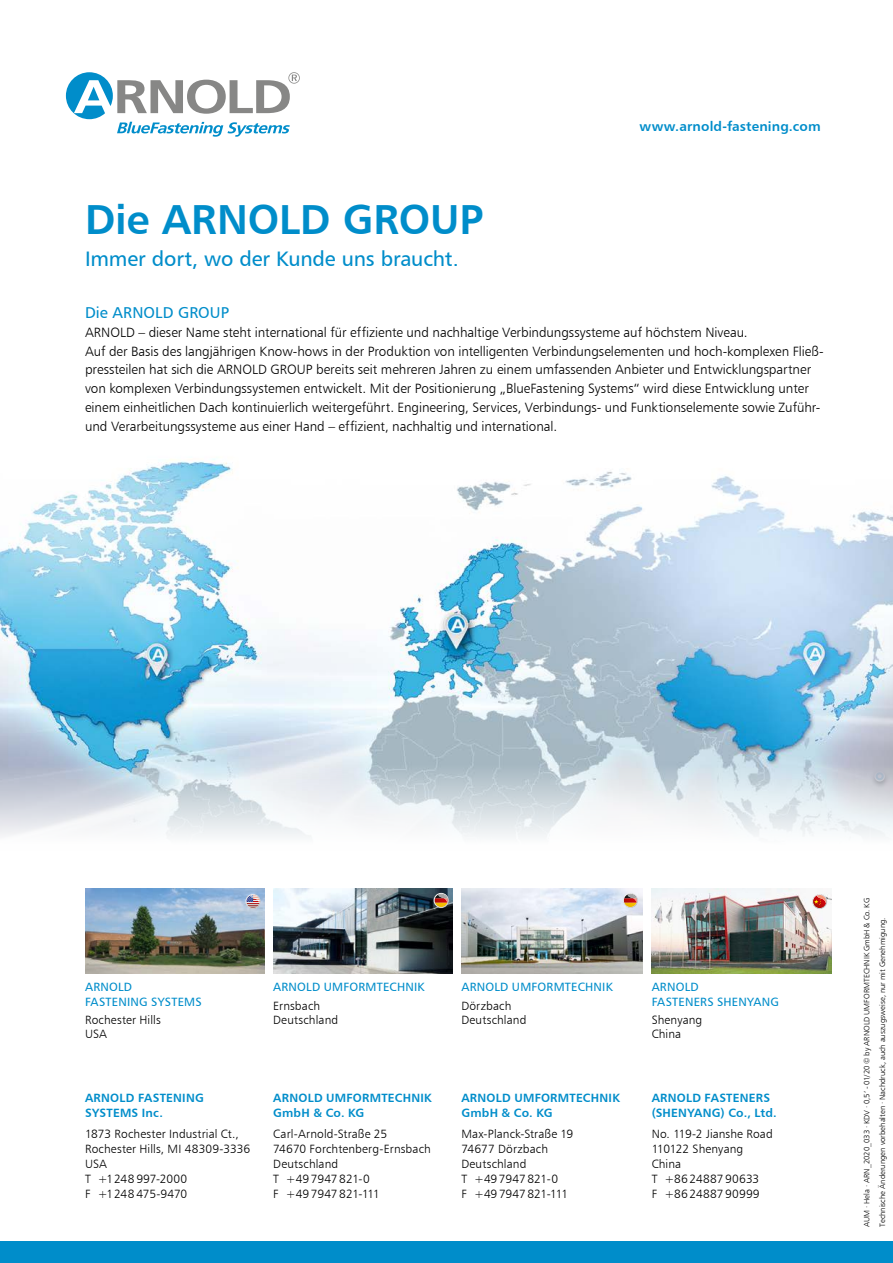
<style>
.page{position:relative;width:893px;height:1263px;background:#fff}
.page>*{position:absolute;margin:0;border:0;box-sizing:border-box;transform-origin:0 0}
.t1{font:42px "Humanist 777 BT Bold B";letter-spacing:-.005em;color:#008dca}
.t2{font:21px "Humanist 777 BT Roman B";letter-spacing:-.01em;color:#008dca}
.t3{font:15.75px "Humanist 777 BT Roman B";letter-spacing:.005em;color:#008dca}
.t4{font:13.5px/18.8px "Humanist 777 BT Light B";letter-spacing:-.005em;color:#000}
.t5{font:13.5px "Humanist 777 BT Bold B";letter-spacing:.01em;color:#008dca}
.t6{font:12px/15px "Humanist 777 BT Light B";letter-spacing:.01em;color:#000}
.t7{font:12px/15px "Humanist 777 BT Bold B";letter-spacing:.02em;color:#008dca}
.t8{font:12px/14.2px "Humanist 777 BT Roman B";letter-spacing:.02em;color:#008dca}
.t9{font:7.8px "Humanist 777 BT Light B";color:#000}
</style>
<div class="page">
<div style="left:0;top:1242px;width:893px;height:21px;background:#008dca"></div>
<img style="left:0;top:459px;width:893px;height:378px">
<svg style="left:66px;top:72px;width:234px;height:64px"></svg>
<img style="left:273px;top:889px;width:180px;height:85px">
<div style="left:434px;top:893px;width:14px;height:14px;background:#999fa5;border-radius:7px"></div>
<svg style="left:434px;top:894px;width:14px;height:13px"></svg>
<div style="left:434px;top:893px;width:15px;height:15px;border:1px solid #fff;border-radius:50%"></div>
<img style="left:461px;top:889px;width:181px;height:85px">
<div style="left:623px;top:893px;width:14px;height:14px;background:#eaecf1;border-radius:7px"></div>
<svg style="left:623px;top:894px;width:14px;height:13px"></svg>
<div style="left:623px;top:893px;width:15px;height:15px;border:1px solid #fff;border-radius:50%"></div>
<img style="left:652px;top:889px;width:179px;height:85px">
<img style="left:813px;top:894px;width:14px;height:14px;border-radius:7px">
<svg style="left:814px;top:895px;width:13px;height:10px"></svg>
<div style="left:812px;top:894px;width:15px;height:15px;border:1px solid #fff;border-radius:50%"></div>
<img style="left:85px;top:889px;width:180px;height:85px">
<svg style="left:246px;top:894px;width:14px;height:14px"></svg>
<div style="left:246px;top:894px;width:14px;height:15px;border:1px solid #fff;border-radius:50%"></div>
<p class="t5" style="left:639px;top:118px;width:183px">www.arnold-fastening.com</p>
<h1 class="t1" style="left:85px;top:192px;width:400px">Die ARNOLD GROUP</h1>
<h2 class="t2" style="left:85px;top:246px;width:375px">Immer dort, wo der Kunde uns braucht.</h2>
<p class="t3" style="left:85px;top:303px;width:146px">Die ARNOLD GROUP</p>
<p class="t4" style="left:85px;top:323px;width:740px">ARNOLD – dieser Name steht international für effiziente und nachhaltige Verbindungssysteme auf höchstem Niveau.<br>Auf der Basis des langjährigen Know-hows in der Produktion von intelligenten Verbindungselementen und hoch-komplexen Fließ&shy;pressteilen hat sich die ARNOLD GROUP bereits seit mehreren Jahren zu einem umfassenden Anbieter und Entwicklungspartner von komplexen Verbindungssystemen entwickelt. Mit der Positionierung „BlueFastening Systems“ wird diese Entwicklung unter einem einheitlichen Dach kontinuierlich weitergeführt. Engineering, Services, Verbindungs- und Funktionselemente sowie Zuführ&shy;und Verarbeitungssysteme aus einer Hand – effizient, nachhaltig und international.</p>
<p class="t8" style="left:85px;top:980px;width:118px">ARNOLD<br>FASTENING SYSTEMS</p>
<p class="t6" style="left:85px;top:1013px;width:77px;line-height:14.2px">Rochester Hills<br>USA</p>
<p class="t7" style="left:85px;top:1090px;width:120px">ARNOLD FASTENING<br>SYSTEMS Inc.</p>
<p class="t6" style="left:85px;top:1126px;width:167px">1873 Rochester Industrial Ct.,<br>Rochester Hills, MI 48309-3336<br>USA<br>T +1248 997-2000<br>F +1248 475-9470</p>
<p class="t8" style="left:273px;top:980px;width:153px">ARNOLD UMFORMTECHNIK</p>
<p class="t6" style="left:273px;top:998px;width:67px;line-height:14.2px">Ernsbach<br>Deutschland</p>
<p class="t7" style="left:273px;top:1090px;width:160px">ARNOLD UMFORMTECHNIK<br>GmbH &amp; Co. KG</p>
<p class="t6" style="left:273px;top:1126px;width:159px">Carl-Arnold-Straße 25<br>74670 Forchtenberg-Ernsbach<br>Deutschland<br>T +497947821-0<br>F +497947821-111</p>
<p class="t8" style="left:461px;top:980px;width:153px">ARNOLD UMFORMTECHNIK</p>
<p class="t6" style="left:461px;top:998px;width:67px;line-height:14.2px">Dörzbach<br>Deutschland</p>
<p class="t7" style="left:461px;top:1090px;width:160px">ARNOLD UMFORMTECHNIK<br>GmbH &amp; Co. KG</p>
<p class="t6" style="left:461px;top:1126px;width:113px">Max-Planck-Straße 19<br>74677 Dörzbach<br>Deutschland<br>T +497947821-0<br>F +497947821-111</p>
<p class="t8" style="left:652px;top:980px;width:129px">ARNOLD<br>FASTENERS SHENYANG</p>
<p class="t6" style="left:652px;top:1013px;width:52px;line-height:14.2px">Shenyang<br>China</p>
<p class="t7" style="left:652px;top:1090px;width:126px">ARNOLD FASTENERS (SHENYANG) Co., Ltd.</p>
<p class="t6" style="left:652px;top:1126px;width:123px">No. 119-2 Jianshe Road<br>110122 Shenyang<br>China<br>T +86 2488790633<br>F +86 2488790999</p>
<p class="t9" style="left:862px;top:1227px;width:330px;rotate:-90deg">AUM · Hela · ARN_2020_033 · KDV · 0,5’ - 01/20 © by ARNOLD UMFORMTECHNIK GmbH &amp; Co. KG</p>
<p class="t9" style="left:877px;top:1227px;width:311px;rotate:-90deg">Technische Änderungen vorbehalten · Nachdruck, auch auszugsweise, nur mit Genehmigung.</p>
</div>
